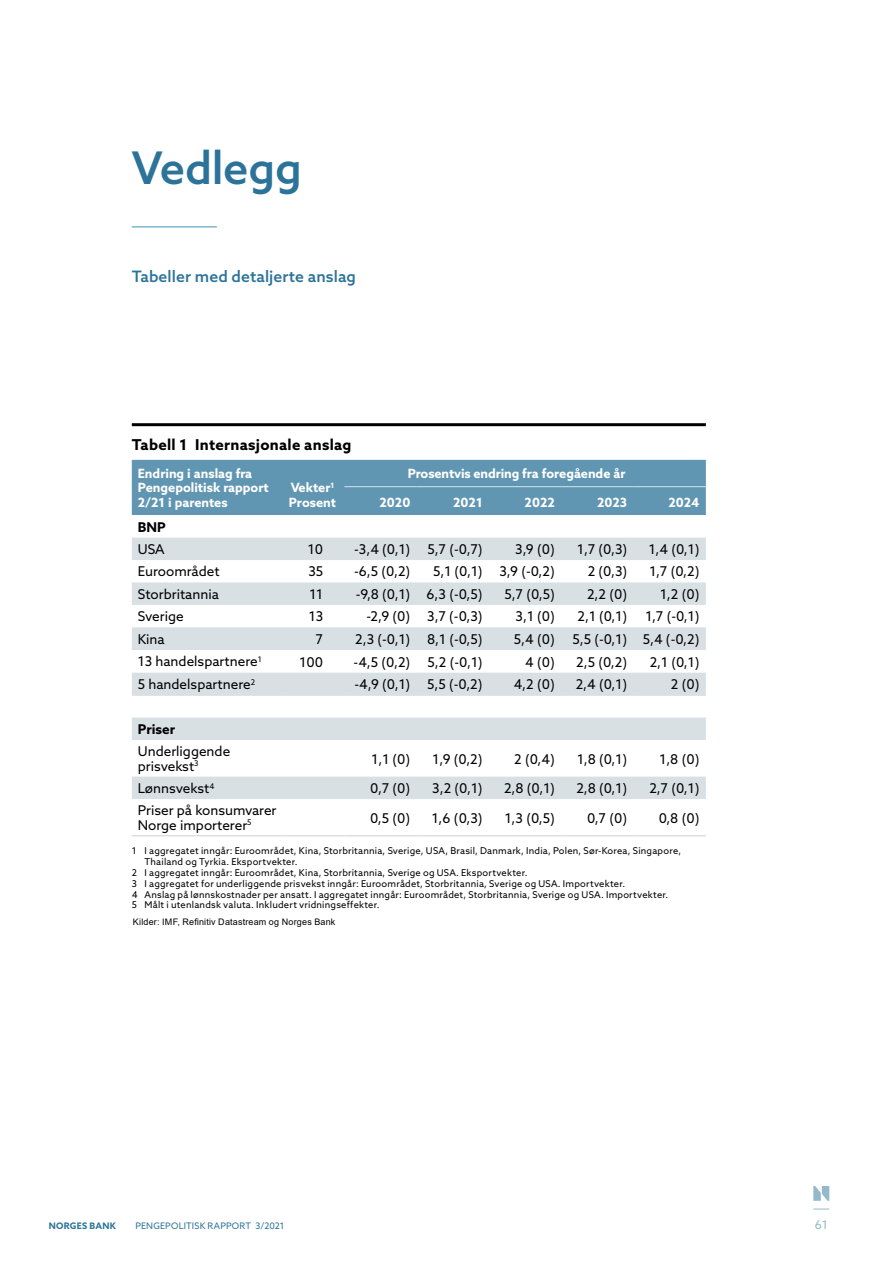
<style>
.page{position:relative;width:893px;height:1263px;background:#fff}
.page>*{position:absolute;margin:0;border:0;box-sizing:border-box;transform-origin:0 0}
.Tittel1{font:500 45px "Azo Sans";letter-spacing:-.01em;color:#2c7399}
.Utdyp_intro2{font:500 15.75px "Azo Sans";letter-spacing:.005em;color:#2c7399}
.Tabell_hovedtittel{font:700 15px "Azo Sans";letter-spacing:.02em;color:#000}
.Tabell_tekst{font:13.5px/14.2px "Azo Sans";color:#000}
.Tabell_tekst-2{font:700 13.5px "Azo Sans";color:#000}
.Tabell_hvit_fet{font:700 12.75px/14.2px "Azo Sans";color:#fff}
.t1{font:12px "Azo Sans";color:#95b9cc}
.Fotnote{font:9.3px "Azo Sans";letter-spacing:.02em;color:#000}
.Fotnote_luftover{font:9.3px/10.8px "Azo Sans";letter-spacing:.02em;color:#000}
.Figur_Kilde{font:9px "Arial";letter-spacing:.02em;color:#000}
.t2{font:9px "Azo Sans";letter-spacing:.015em;color:#2c7399}
.t3{font:700 9px "Azo Sans";letter-spacing:.03em;color:#2c7399}
</style>
<div class="page">
<hr style="left:132px;top:226px;width:85px;height:2px;background:#7bb6ce">
<hr style="left:132px;top:423px;width:574px;height:3px;background:#000">
<div style="left:132px;top:460px;width:574px;height:55px;background:#6196b3"></div>
<svg style="left:132px;top:538px;width:574px;height:261px;fill:#dae1e5"></svg>
<hr style="left:344px;top:486px;width:73px;height:1px;background:#d5e3eb">
<hr style="left:417px;top:486px;width:72px;height:1px;background:#d5e3eb">
<hr style="left:489px;top:486px;width:72px;height:1px;background:#d5e3eb">
<hr style="left:561px;top:486px;width:73px;height:1px;background:#d5e3eb">
<hr style="left:634px;top:486px;width:72px;height:1px;background:#d5e3eb">
<hr style="left:132px;top:694px;width:149px;height:2px;background:#d9e0e4">
<hr style="left:281px;top:694px;width:63px;height:2px;background:#d9e0e4">
<hr style="left:344px;top:694px;width:73px;height:2px;background:#d9e0e4">
<hr style="left:417px;top:694px;width:72px;height:2px;background:#d9e0e4">
<hr style="left:489px;top:694px;width:72px;height:2px;background:#d9e0e4">
<hr style="left:561px;top:694px;width:73px;height:2px;background:#d9e0e4">
<hr style="left:634px;top:694px;width:72px;height:2px;background:#d9e0e4">
<hr style="left:132px;top:835px;width:149px;height:1px;background:#d9e0e4">
<hr style="left:281px;top:835px;width:63px;height:1px;background:#d9e0e4">
<hr style="left:344px;top:835px;width:73px;height:1px;background:#d9e0e4">
<hr style="left:417px;top:835px;width:72px;height:1px;background:#d9e0e4">
<hr style="left:489px;top:835px;width:72px;height:1px;background:#d9e0e4">
<hr style="left:561px;top:835px;width:73px;height:1px;background:#d9e0e4">
<hr style="left:634px;top:835px;width:72px;height:1px;background:#d9e0e4">
<svg style="left:813px;top:1208px;width:16px;height:1px"></svg>
<svg style="left:813px;top:1186px;width:16px;height:15px"></svg>
<h1 class="Tittel1" style="left:132px;top:138px;width:172px">Vedlegg</h1>
<p class="Utdyp_intro2" style="left:132px;top:266px;width:225px">Tabeller med detaljerte anslag</p>
<h1 class="Tabell_hovedtittel" style="left:132px;top:434px;width:221px">Tabell 1 Internasjonale anslag</h1>
<p class="Tabell_hvit_fet" style="left:138px;top:466px;width:132px">Endring i anslag fra<br>Pengepolitisk rapport<br>2/21 i parentes</p>
<p class="Tabell_hvit_fet" style="left:291px;top:480px;width:45px">Vekter<sup>1</sup></p>
<p class="Tabell_hvit_fet" style="left:289px;top:495px;width:49px">Prosent</p>
<p class="Tabell_hvit_fet" style="left:408px;top:466px;width:219px">Prosentvis endring fra foregående år</p>
<p class="Tabell_hvit_fet" style="left:379px;top:495px;width:32px">2020</p>
<p class="Tabell_hvit_fet" style="left:453px;top:495px;width:31px">2021</p>
<p class="Tabell_hvit_fet" style="left:525px;top:495px;width:32px">2022</p>
<p class="Tabell_hvit_fet" style="left:597px;top:495px;width:32px">2023</p>
<p class="Tabell_hvit_fet" style="left:668px;top:495px;width:33px">2024</p>
<p class="Tabell_tekst-2" style="left:138px;top:518px;width:29px">BNP</p>
<p class="Tabell_tekst" style="left:138px;top:542px;width:28px">USA</p>
<p class="Tabell_tekst" style="left:308px;top:542px;width:17px">10</p>
<p class="Tabell_tekst" style="left:354px;top:542px;width:58px">-3,4 (0,1)</p>
<p class="Tabell_tekst" style="left:428px;top:542px;width:57px">5,7 (-0,7)</p>
<p class="Tabell_tekst" style="left:515px;top:542px;width:41px">3,9 (0)</p>
<p class="Tabell_tekst" style="left:577px;top:542px;width:52px">1,7 (0,3)</p>
<p class="Tabell_tekst" style="left:649px;top:542px;width:52px">1,4 (0,1)</p>
<p class="Tabell_tekst" style="left:138px;top:564px;width:83px">Euroområdet</p>
<p class="Tabell_tekst" style="left:308px;top:564px;width:16px">35</p>
<p class="Tabell_tekst" style="left:354px;top:564px;width:58px">-6,5 (0,2)</p>
<p class="Tabell_tekst" style="left:433px;top:564px;width:51px">5,1 (0,1)</p>
<p class="Tabell_tekst" style="left:499px;top:564px;width:57px">3,9 (-0,2)</p>
<p class="Tabell_tekst" style="left:588px;top:564px;width:41px">2 (0,3)</p>
<p class="Tabell_tekst" style="left:649px;top:564px;width:52px">1,7 (0,2)</p>
<p class="Tabell_tekst" style="left:138px;top:587px;width:83px">Storbritannia</p>
<p class="Tabell_tekst" style="left:309px;top:587px;width:15px">11</p>
<p class="Tabell_tekst" style="left:356px;top:587px;width:56px">-9,8 (0,1)</p>
<p class="Tabell_tekst" style="left:426px;top:587px;width:58px">6,3 (-0,5)</p>
<p class="Tabell_tekst" style="left:505px;top:587px;width:52px">5,7 (0,5)</p>
<p class="Tabell_tekst" style="left:587px;top:587px;width:42px">2,2 (0)</p>
<p class="Tabell_tekst" style="left:660px;top:587px;width:41px">1,2 (0)</p>
<p class="Tabell_tekst" style="left:138px;top:609px;width:47px">Sverige</p>
<p class="Tabell_tekst" style="left:309px;top:609px;width:16px">13</p>
<p class="Tabell_tekst" style="left:366px;top:609px;width:45px">-2,9 (0)</p>
<p class="Tabell_tekst" style="left:427px;top:609px;width:57px">3,7 (-0,3)</p>
<p class="Tabell_tekst" style="left:515px;top:609px;width:41px">3,1 (0)</p>
<p class="Tabell_tekst" style="left:577px;top:609px;width:51px">2,1 (0,1)</p>
<p class="Tabell_tekst" style="left:645px;top:609px;width:56px">1,7 (-0,1)</p>
<p class="Tabell_tekst" style="left:138px;top:632px;width:28px">Kina</p>
<p class="Tabell_tekst" style="left:316px;top:632px;width:9px">7</p>
<p class="Tabell_tekst" style="left:355px;top:632px;width:57px">2,3 (-0,1)</p>
<p class="Tabell_tekst" style="left:427px;top:632px;width:57px">8,1 (-0,5)</p>
<p class="Tabell_tekst" style="left:514px;top:632px;width:42px">5,4 (0)</p>
<p class="Tabell_tekst" style="left:572px;top:632px;width:56px">5,5 (-0,1)</p>
<p class="Tabell_tekst" style="left:643px;top:632px;width:58px">5,4 (-0,2)</p>
<p class="Tabell_tekst" style="left:138px;top:654px;width:126px">13 handelspartnere<sup>1</sup></p>
<p class="Tabell_tekst" style="left:300px;top:654px;width:25px">100</p>
<p class="Tabell_tekst" style="left:354px;top:654px;width:58px">-4,5 (0,2)</p>
<p class="Tabell_tekst" style="left:428px;top:654px;width:56px">5,2 (-0,1)</p>
<p class="Tabell_tekst" style="left:525px;top:654px;width:31px">4 (0)</p>
<p class="Tabell_tekst" style="left:576px;top:654px;width:52px">2,5 (0,2)</p>
<p class="Tabell_tekst" style="left:650px;top:654px;width:51px">2,1 (0,1)</p>
<p class="Tabell_tekst" style="left:138px;top:677px;width:119px">5 handelspartnere<sup>2</sup></p>
<p class="Tabell_tekst" style="left:354px;top:677px;width:57px">-4,9 (0,1)</p>
<p class="Tabell_tekst" style="left:427px;top:677px;width:57px">5,5 (-0,2)</p>
<p class="Tabell_tekst" style="left:514px;top:677px;width:43px">4,2 (0)</p>
<p class="Tabell_tekst" style="left:576px;top:677px;width:53px">2,4 (0,1)</p>
<p class="Tabell_tekst" style="left:671px;top:677px;width:30px">2 (0)</p>
<p class="Tabell_tekst-2" style="left:138px;top:720px;width:39px">Priser</p>
<p class="Tabell_tekst" style="left:138px;top:744px;width:94px">Underliggende prisvekst<sup>3</sup></p>
<p class="Tabell_tekst" style="left:372px;top:751px;width:40px">1,1 (0)</p>
<p class="Tabell_tekst" style="left:433px;top:751px;width:52px">1,9 (0,2)</p>
<p class="Tabell_tekst" style="left:514px;top:751px;width:42px">2 (0,4)</p>
<p class="Tabell_tekst" style="left:577px;top:751px;width:52px">1,8 (0,1)</p>
<p class="Tabell_tekst" style="left:660px;top:751px;width:41px">1,8 (0)</p>
<p class="Tabell_tekst" style="left:138px;top:781px;width:78px">Lønnsvekst<sup>4</sup></p>
<p class="Tabell_tekst" style="left:370px;top:781px;width:42px">0,7 (0)</p>
<p class="Tabell_tekst" style="left:432px;top:781px;width:52px">3,2 (0,1)</p>
<p class="Tabell_tekst" style="left:504px;top:781px;width:52px">2,8 (0,1)</p>
<p class="Tabell_tekst" style="left:576px;top:781px;width:52px">2,8 (0,1)</p>
<p class="Tabell_tekst" style="left:649px;top:781px;width:52px">2,7 (0,1)</p>
<p class="Tabell_tekst" style="left:138px;top:803px;width:140px">Priser på konsumvarer<br>Norge importerer<sup>5</sup></p>
<p class="Tabell_tekst" style="left:370px;top:810px;width:42px">0,5 (0)</p>
<p class="Tabell_tekst" style="left:432px;top:810px;width:52px">1,6 (0,3)</p>
<p class="Tabell_tekst" style="left:505px;top:810px;width:52px">1,3 (0,5)</p>
<p class="Tabell_tekst" style="left:587px;top:810px;width:42px">0,7 (0)</p>
<p class="Tabell_tekst" style="left:659px;top:810px;width:42px">0,8 (0)</p>
<p class="Fotnote_luftover" style="left:145px;top:845px;width:538px;text-indent:-13px">1 I aggregatet inngår: Euroområdet, Kina, Storbritannia, Sverige, USA, Brasil, Danmark, India, Polen, Sør-Korea, Singapore,<br>Thailand og Tyrkia. Eksportvekter.</p>
<p class="Fotnote" style="left:132px;top:866px;width:397px">2 I aggregatet inngår: Euroområdet, Kina, Storbritannia, Sverige og USA. Eksportvekter.</p>
<p class="Fotnote" style="left:132px;top:877px;width:495px">3 I aggregatet for underliggende prisvekst inngår: Euroområdet, Storbritannia, Sverige og USA. Importvekter.</p>
<p class="Fotnote" style="left:132px;top:888px;width:538px">4 Anslag på lønnskostnader per ansatt. I aggregatet inngår: Euroområdet, Storbritannia, Sverige og USA. Importvekter.</p>
<p class="Fotnote" style="left:132px;top:899px;width:249px">5 Målt i utenlandsk valuta. Inkludert vridningseffekter.</p>
<p class="Figur_Kilde" style="left:133px;top:915px;width:204px">Kilder: IMF, Refinitiv Datastream og Norges Bank</p>
<p class="t3" style="left:49px;top:1220px;width:68px">NORGES BANK</p>
<p class="t2" style="left:135px;top:1220px;width:151px">PENGEPOLITISK RAPPORT 3/2021</p>
<p class="t1" style="left:815px;top:1217px;width:14px">61</p>
</div>
